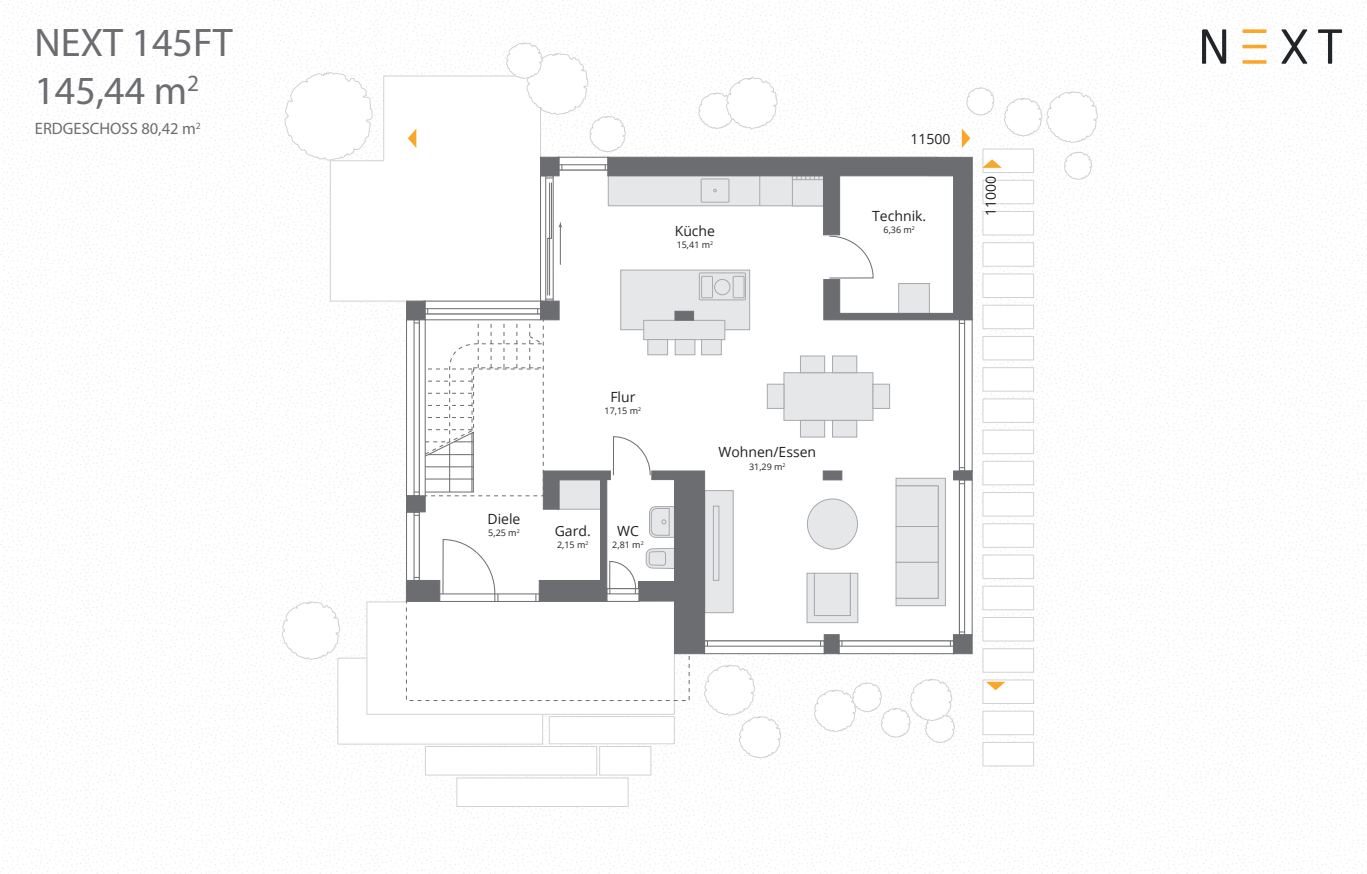
<style>
.page{position:relative;width:1367px;height:874px;background:#fff}
.page>*{position:absolute;margin:0;border:0;box-sizing:border-box;transform-origin:0 0}
.t1{font:40px/48px "Myriad Pro";color:#6c6d70}
.t2{font:16.4px "Myriad Pro";color:#6c6d70}
.t3{font:14px "Open Sans";color:#231f20}
.t4{font:9px "Open Sans";color:#231f20}
</style>
<div class="page">
<svg style="left:697px;top:75px;width:81px;height:55px"></svg>
<svg style="left:1063px;top:150px;width:29px;height:30px"></svg>
<svg style="left:966px;top:86px;width:28px;height:30px"></svg>
<svg style="left:1003px;top:89px;width:95px;height:54px"></svg>
<svg style="left:814px;top:675px;width:141px;height:69px"></svg>
<div style="left:982px;top:149px;width:51px;height:24px;border:1px solid #d1d2d4"></div>
<div style="left:982px;top:180px;width:51px;height:24px;border:1px solid #d1d2d4"></div>
<div style="left:982px;top:211px;width:51px;height:24px;border:1px solid #d1d2d4"></div>
<div style="left:982px;top:242px;width:51px;height:24px;border:1px solid #d1d2d4"></div>
<div style="left:982px;top:273px;width:51px;height:25px;border:1px solid #d1d2d4"></div>
<div style="left:982px;top:304px;width:51px;height:25px;border:1px solid #d1d2d4"></div>
<div style="left:982px;top:336px;width:51px;height:24px;border:1px solid #d1d2d4"></div>
<div style="left:982px;top:367px;width:51px;height:24px;border:1px solid #d1d2d4"></div>
<div style="left:982px;top:398px;width:51px;height:24px;border:1px solid #d1d2d4"></div>
<div style="left:982px;top:429px;width:51px;height:25px;border:1px solid #d1d2d4"></div>
<div style="left:982px;top:460px;width:51px;height:25px;border:1px solid #d1d2d4"></div>
<div style="left:982px;top:492px;width:51px;height:24px;border:1px solid #d1d2d4"></div>
<div style="left:982px;top:523px;width:51px;height:24px;border:1px solid #d1d2d4"></div>
<div style="left:982px;top:554px;width:51px;height:24px;border:1px solid #d1d2d4"></div>
<div style="left:982px;top:585px;width:51px;height:25px;border:1px solid #d1d2d4"></div>
<div style="left:982px;top:616px;width:51px;height:25px;border:1px solid #d1d2d4"></div>
<div style="left:982px;top:648px;width:51px;height:24px;border:1px solid #d1d2d4"></div>
<div style="left:982px;top:679px;width:51px;height:24px;border:1px solid #d1d2d4"></div>
<div style="left:982px;top:710px;width:51px;height:24px;border:1px solid #d1d2d4"></div>
<div style="left:982px;top:741px;width:51px;height:25px;border:1px solid #d1d2d4"></div>
<svg style="left:1242px;top:29px;width:24px;height:4px"></svg>
<svg style="left:1242px;top:45px;width:24px;height:3px"></svg>
<svg style="left:1242px;top:60px;width:24px;height:4px"></svg>
<svg style="left:1201px;top:29px;width:25px;height:35px"></svg>
<svg style="left:1317px;top:29px;width:24px;height:35px"></svg>
<svg style="left:1281px;top:29px;width:26px;height:35px"></svg>
<svg style="left:405px;top:301px;width:554px;height:339px"></svg>
<div style="left:783px;top:372px;width:90px;height:48px;background:#e6e7e9;border:1px solid #a8a9ad"></div>
<div style="left:767px;top:384px;width:17px;height:24px;background:#e6e7e9;border:1px solid #a8a9ad"></div>
<div style="left:872px;top:384px;width:17px;height:24px;background:#e6e7e9;border:1px solid #a8a9ad"></div>
<div style="left:800px;top:355px;width:24px;height:18px;background:#e6e7e9;border:1px solid #a8a9ad"></div>
<div style="left:832px;top:355px;width:25px;height:18px;background:#e6e7e9;border:1px solid #a8a9ad"></div>
<div style="left:800px;top:420px;width:24px;height:17px;background:#e6e7e9;border:1px solid #a8a9ad"></div>
<div style="left:832px;top:420px;width:25px;height:17px;background:#e6e7e9;border:1px solid #a8a9ad"></div>
<svg style="left:781px;top:646px;width:43px;height:7px"></svg>
<div style="left:704px;top:640px;width:120px;height:6px;border:1px solid #6c6d70"></div>
<svg style="left:839px;top:646px;width:114px;height:7px"></svg>
<div style="left:838px;top:640px;width:116px;height:6px;border:1px solid #6c6d70"></div>
<svg style="left:964px;top:480px;width:8px;height:154px"></svg>
<div style="left:959px;top:479px;width:5px;height:156px;border:1px solid #6c6d70"></div>
<svg style="left:964px;top:320px;width:8px;height:150px"></svg>
<div style="left:959px;top:319px;width:5px;height:152px;border:1px solid #6c6d70"></div>
<div style="left:424px;top:301px;width:117px;height:13px;background:#fff"></div>
<div style="left:423px;top:301px;width:118px;height:13px;border:1px solid #6c6d70"></div>
<svg style="left:961px;top:128px;width:9px;height:20px"></svg>
<svg style="left:982px;top:159px;width:19px;height:9px"></svg>
<svg style="left:986px;top:681px;width:19px;height:9px"></svg>
<svg style="left:284px;top:40px;width:342px;height:261px"></svg>
<svg style="left:895px;top:477px;width:50px;height:129px;background:#e1e2e4"></svg>
<svg style="left:806px;top:572px;width:52px;height:50px;background:#e0e1e3"></svg>
<div style="left:807px;top:498px;width:50px;height:51px;background:#e6e7e9;border-radius:50%"></div>
<div style="left:807px;top:498px;width:50px;height:51px;border:1px solid #a8a9ad;border-radius:50%"></div>
<svg style="left:607px;top:157px;width:365px;height:163px"></svg>
<div style="left:953px;top:634px;width:19px;height:19px;background:#6c6d70;border:1px solid #6c6d70"></div>
<div style="left:824px;top:634px;width:15px;height:19px;background:#6c6d70;border:1px solid #6c6d70"></div>
<svg style="left:281px;top:308px;width:500px;height:451px"></svg>
<div style="left:406px;top:495px;width:19px;height:17px;background:#6c6d70;border:1px solid #6c6d70"></div>
<div style="left:406px;top:301px;width:19px;height:19px;background:#6c6d70"></div>
<div style="left:540px;top:301px;width:19px;height:19px;background:#6c6d70"></div>
<div style="left:540px;top:157px;width:19px;height:19px;background:#6c6d70"></div>
<div style="left:953px;top:470px;width:19px;height:10px;background:#6c6d70;border:1px solid #6c6d70"></div>
<div style="left:823px;top:470px;width:19px;height:10px;background:#6c6d70;border:1px solid #6c6d70"></div>
<div style="left:674px;top:311px;width:19px;height:9px;background:#6c6d70"></div>
<div style="left:549px;top:716px;width:125px;height:27px;background:#fff"></div>
<div style="left:549px;top:715px;width:125px;height:28px;border:1px solid #d1d2d4"></div>
<div style="left:425px;top:746px;width:171px;height:28px;background:#fff"></div>
<div style="left:425px;top:745px;width:172px;height:30px;border:1px solid #d1d2d4"></div>
<div style="left:456px;top:777px;width:172px;height:29px;border:1px solid #d1d2d4"></div>
<div style="left:599px;top:746px;width:52px;height:28px;background:#fff"></div>
<div style="left:599px;top:745px;width:52px;height:30px;border:1px solid #d1d2d4"></div>
<h1 class="t1" style="left:34px;top:18px;width:200px">NEXT 145FT<br>145,44 m<sup>2</sup></h1>
<p class="t2" style="left:35px;top:118px;width:167px">ERDGESCHOSS 80,42 m<sup>2</sup></p>
<p class="t3" style="left:674px;top:221px;width:42px">Küche</p>
<p class="t4" style="left:676px;top:239px;width:38px">15,41 m<sup>2</sup></p>
<p class="t3" style="left:610px;top:387px;width:27px">Flur</p>
<p class="t4" style="left:604px;top:404px;width:38px">17,15 m<sup>2</sup></p>
<p class="t3" style="left:487px;top:509px;width:34px">Diele</p>
<p class="t4" style="left:488px;top:526px;width:33px">5,25 m<sup>2</sup></p>
<p class="t3" style="left:554px;top:521px;width:37px">Gard.</p>
<p class="t4" style="left:557px;top:538px;width:33px">2,15 m<sup>2</sup></p>
<p class="t3" style="left:617px;top:521px;width:23px">WC</p>
<p class="t4" style="left:612px;top:538px;width:33px">2,81 m<sup>2</sup></p>
<p class="t3" style="left:718px;top:442px;width:99px">Wohnen/Essen</p>
<p class="t4" style="left:749px;top:460px;width:38px">31,29 m<sup>2</sup></p>
<p class="t3" style="left:910px;top:129px;width:42px">11500</p>
<p class="t3" style="left:872px;top:206px;width:56px">Technik.</p>
<p class="t4" style="left:883px;top:224px;width:33px">6,36 m<sup>2</sup></p>
<p class="t3" style="left:981px;top:216px;width:42px;rotate:-90deg">11000</p>
</div>
